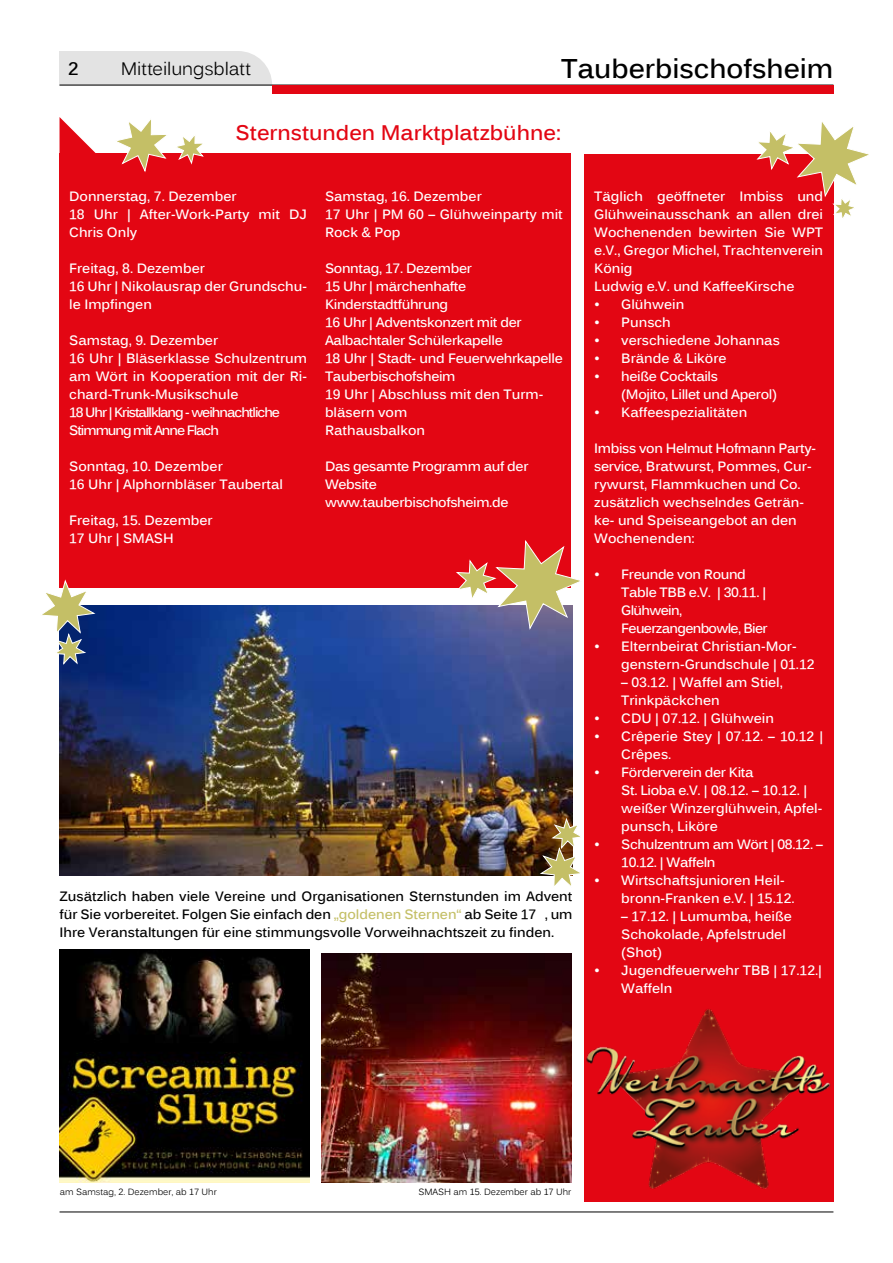
<style>
.page{position:relative;width:893px;height:1263px;background:#fff}
.page>*{position:absolute;margin:0;border:0;box-sizing:border-box;transform-origin:0 0}
.t1{font:700 27px "Kalinga";color:#000}
.t2{font:700 21px "Kalinga";color:#e30613}
.t3{font:18px "Kalinga";letter-spacing:-.005em;color:#000}
.t4{font:700 18px "Kalinga";color:#000}
.t5{font:700 13.5px/18px "Kalinga";color:#fff}
.t6{font:700 13.5px/18px "Kalinga";letter-spacing:-.025em;color:#fff}
.t7{font:700 13.5px/18px "Kalinga";color:#000;text-align:justify}
.t8{font:700 13.5px/18px "Kalinga";letter-spacing:-.05em;color:#fff}
.t9{font:9px "Kalinga";color:#000}
.s1{color:#c4bf66}
</style>
<div class="page">
<hr style="left:60px;top:1211px;width:773px;height:1px;background:#000">
<svg style="left:60px;top:51px;width:773px;height:43px"></svg>
<div style="left:584px;top:154px;width:249px;height:1048px;background:#e30613"></div>
<svg style="left:60px;top:117px;width:36px;height:36px"></svg>
<div style="left:60px;top:153px;width:511px;height:435px;background:#e30613"></div>
<img style="left:60px;top:605px;width:512px;height:270px">
<img style="left:322px;top:954px;width:249px;height:228px">
<svg style="left:756px;top:122px;width:113px;height:98px"></svg>
<svg style="left:42px;top:579px;width:54px;height:85px"></svg>
<svg style="left:117px;top:119px;width:87px;height:53px"></svg>
<img style="left:60px;top:950px;width:249px;height:232px">
<img style="left:581px;top:975px;width:253px;height:238px">
<svg style="left:540px;top:818px;width:40px;height:68px"></svg>
<svg style="left:456px;top:540px;width:124px;height:91px"></svg>
<h3 class="t4" style="left:68px;top:57px;width:12px">2</h3>
<h3 class="t3" style="left:121px;top:57px;width:132px">Mitteilungsblatt</h3>
<h1 class="t1" style="left:561px;top:51px;width:274px">Tauberbischofsheim</h1>
<h2 class="t2" style="left:236px;top:119px;width:327px">Sternstunden Marktplatzbühne:</h2>
<p class="t5" style="left:69px;top:188px;width:239px">Donnerstag, 7. Dezember<br>18 Uhr | After-Work-Party mit DJ<br>Chris Only</p>
<p class="t5" style="left:69px;top:260px;width:239px">Freitag, 8. Dezember<br>16 Uhr | Nikolausrap der Grundschu&shy;le Impfingen</p>
<p class="t5" style="left:69px;top:332px;width:239px">Samstag, 9. Dezember<br>16 Uhr | Bläserklasse Schulzentrum am Wört in Kooperation mit der Ri&shy;chard-Trunk-Musikschule<br>18 Uhr | Kristallklang - weihnachtliche<br>Stimmung mit Anne Flach</p>
<p class="t5" style="left:69px;top:458px;width:215px">Sonntag, 10. Dezember<br>16 Uhr | Alphornbläser Taubertal</p>
<p class="t5" style="left:69px;top:512px;width:145px">Freitag, 15. Dezember<br>17 Uhr | SMASH</p>
<p class="t5" style="left:325px;top:188px;width:239px">Samstag, 16. Dezember<br>17 Uhr | PM 60 – Glühweinparty mit<br>Rock &amp; Pop</p>
<p class="t6" style="left:325px;top:260px;width:239px">Sonntag, 17. Dezember<br>15 Uhr | märchenhafte<br>Kinderstadtführung<br>16 Uhr | Adventskonzert mit der<br>Aalbachtaler Schülerkapelle<br>18 Uhr | Stadt- und Feuerwehrkapelle<br>Tauberbischofsheim<br>19 Uhr | Abschluss mit den Turm&shy;bläsern vom<br>Rathausbalkon</p>
<p class="t6" style="left:325px;top:458px;width:205px">Das gesamte Programm auf der<br>Website www.tauberbischofsheim.de</p>
<p class="t7" style="left:60px;top:889px;width:514px">Zusätzlich haben viele Vereine und Organisationen Sternstunden im Advent für Sie vorbereitet. Folgen Sie einfach den <span class="s1">„goldenen Sternen“</span> ab Seite 17 , um Ihre Veranstaltungen für eine stimmungsvolle Vorweihnachtszeit zu finden.</p>
<p class="t5" style="left:594px;top:188px;width:230px">Täglich geöffneter Imbiss und<br>Glühweinausschank an allen drei<br>Wochenenden bewirten Sie WPT e.V., Gregor Michel, Trachtenverein<br>König<br>Ludwig e.V. und KaffeeKirsche</p>
<p class="t5" style="left:594px;top:296px;width:92px">• Glühwein</p>
<p class="t5" style="left:594px;top:314px;width:78px">• Punsch</p>
<p class="t5" style="left:594px;top:332px;width:187px">• verschiedene Johannas</p>
<p class="t5" style="left:594px;top:350px;width:134px">• Brände &amp; Liköre</p>
<p class="t6" style="left:621px;top:368px;width:157px;text-indent:-27px">• heiße Cocktails<br>(Mojito, Lillet und Aperol)</p>
<p class="t5" style="left:594px;top:404px;width:155px">• Kaffeespezialitäten</p>
<p class="t5" style="left:594px;top:440px;width:223px">Imbiss von Helmut Hofmann Party&shy;service, Bratwurst, Pommes, Cur&shy;rywurst, Flammkuchen und Co. zusätzlich wechselndes Geträn&shy;ke- und Speiseangebot an den<br>Wochenenden:</p>
<p class="t8" style="left:621px;top:566px;width:148px;text-indent:-27px">• Freunde von Round<br>Table TBB e.V. | 30.11. |<br>Glühwein,<br>Feuerzangenbowle, Bier</p>
<p class="t5" style="left:621px;top:638px;width:195px;text-indent:-27px">• Elternbeirat Christian-Mor&shy;genstern-Grundschule | 01.12</p>
<p class="t5" style="left:621px;top:674px;width:163px">– 03.12. | Waffel am Stiel,<br>Trinkpäckchen</p>
<p class="t5" style="left:594px;top:710px;width:181px">• CDU | 07.12. | Glühwein</p>
<p class="t5" style="left:621px;top:728px;width:203px;text-indent:-27px">• Crêperie Stey | 07.12. – 10.12 |<br>Crêpes.</p>
<p class="t5" style="left:621px;top:764px;width:203px;text-indent:-27px">• Förderverein der Kita<br>St. Lioba e.V. | 08.12. – 10.12. | weißer Winzerglühwein, Apfel&shy;punsch, Liköre</p>
<p class="t6" style="left:621px;top:836px;width:203px;text-indent:-27px">• Schulzentrum am Wört | 08.12. –<br>10.12. | Waffeln</p>
<p class="t5" style="left:621px;top:872px;width:175px;text-indent:-27px">• Wirtschaftsjunioren Heil&shy;bronn-Franken e.V. | 15.12.</p>
<p class="t5" style="left:621px;top:908px;width:172px">– 17.12. | Lumumba, heiße<br>Schokolade, Apfelstrudel (Shot)</p>
<p class="t5" style="left:621px;top:962px;width:202px;text-indent:-27px">• Jugendfeuerwehr TBB | 17.12.|<br>Waffeln</p>
<p class="t9" style="left:60px;top:1186px;width:158px">am Samstag, 2. Dezember, ab 17 Uhr</p>
<p class="t9" style="left:418px;top:1186px;width:154px">SMASH am 15. Dezember ab 17 Uhr</p>
</div>
